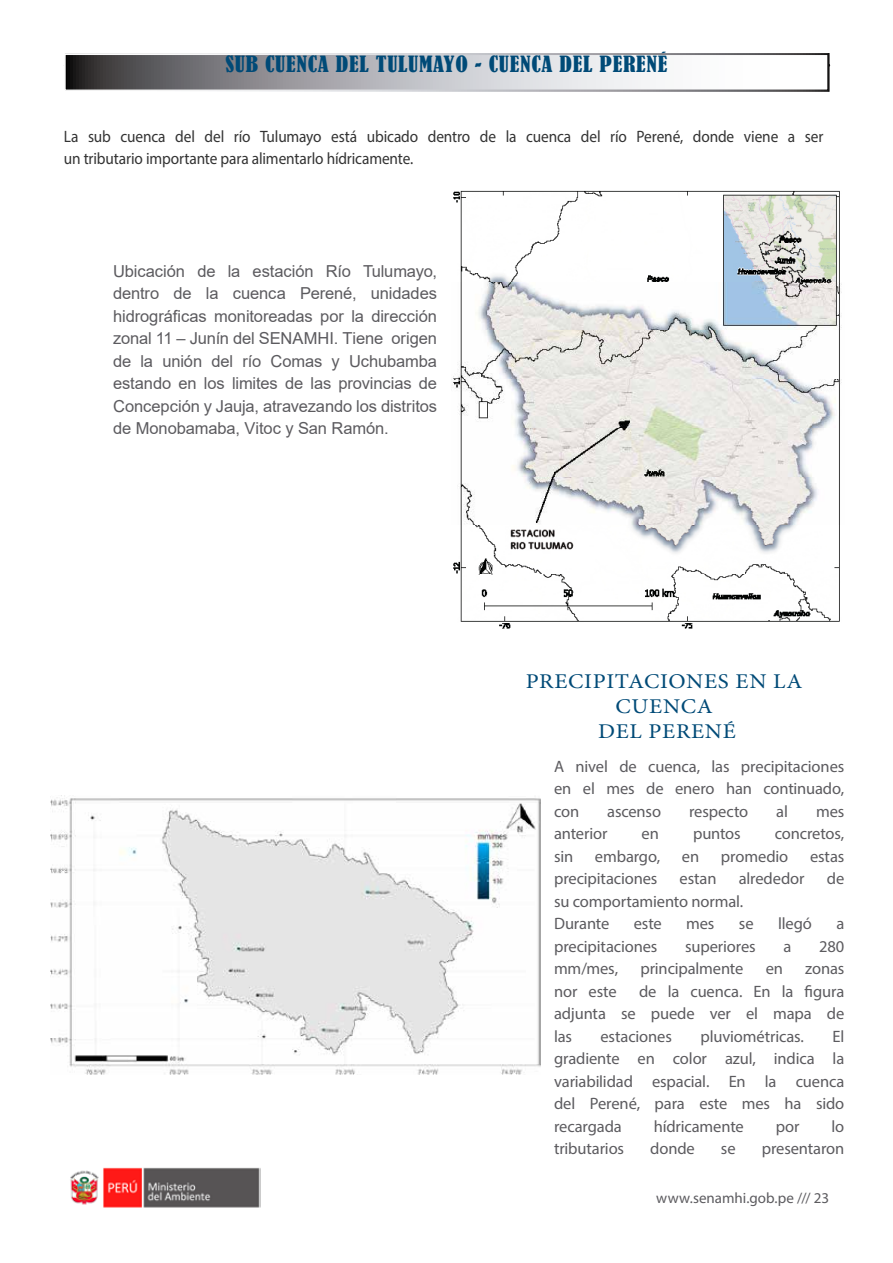
<style>
.page{position:relative;width:893px;height:1263px;background:#fff}
.page>*{position:absolute;margin:0;border:0;box-sizing:border-box;transform-origin:0 0}
.t1{font:condensed 21px "Bernard";letter-spacing:.03em;color:#004a77;scale:1.1 1}
.t2{font:21px/25.2px "Minion Pro";letter-spacing:.03em;color:#004a77;text-align:center;scale:1.1 1}
.t3{font:16.5px/22.5px "Myriad Pro";letter-spacing:-.01em;color:#5c5b5f;text-align:justify}
.t4{font:16.5px/22.5px "Arial";letter-spacing:-.005em;color:#5c5b5f;text-align:justify}
.t5{font:16.5px/22.5px "Myriad Pro";letter-spacing:-.005em;color:#333;scale:.93 1}
.t6{font:15px "Myriad Pro";color:#5c5b5f}
</style>
<div class="page">
<img style="left:70px;top:1167px;width:191px;height:41px">
<svg style="left:65px;top:53px;width:764px;height:39px"></svg>
<div style="left:64px;top:54px;width:764px;height:37px;border:1px solid #fff"></div>
<div style="left:65px;top:54px;width:763px;height:36px;border:1px solid #fff"></div>
<img style="left:451px;top:190px;width:391px;height:439px">
<img style="left:50px;top:797px;width:490px;height:277px">
<p class="t1" style="left:226px;top:51px;width:403px">SUB CUENCA DEL TULUMAYO - CUENCA DEL PERENÉ</p>
<p class="t5" style="left:64px;top:125px;width:818px">La sub cuenca del del río Tulumayo está ubicado dentro de la cuenca del río Perené, donde viene a ser un tributario importante para alimentarlo hídricamente.</p>
<p class="t4" style="left:113px;top:259px;width:325px">Ubicación de la estación Río Tulumayo, dentro de la cuenca Perené, unidades hidrográficas monitoreadas por la dirección zonal 11 – Junín del SENAMHI. Tiene origen de la unión del río Comas y Uchubamba estando en los limites de las provincias de Concepción y Jauja, atravezando los distritos de Monobamaba, Vitoc y San Ramón.</p>
<p class="t2" style="left:526px;top:668px;width:253px">PRECIPITACIONES EN LA<br>CUENCA<br>DEL PERENÉ</p>
<p class="t3" style="left:554px;top:755px;width:292px">A nivel de cuenca, las precipitaciones en el mes de enero han continuado, con</p>
<p class="t3" style="left:607px;top:800px;width:55px">ascenso</p>
<p class="t3" style="left:689px;top:800px;width:61px">respecto</p>
<p class="t3" style="left:776px;top:800px;width:13px">al</p>
<p class="t3" style="left:816px;top:800px;width:30px">mes</p>
<p class="t3" style="left:554px;top:822px;width:55px">anterior</p>
<p class="t3" style="left:642px;top:822px;width:19px">en</p>
<p class="t3" style="left:693px;top:822px;width:49px">puntos</p>
<p class="t3" style="left:775px;top:822px;width:71px">concretos,</p>
<p class="t3" style="left:554px;top:845px;width:21px">sin</p>
<p class="t3" style="left:595px;top:845px;width:67px">embargo,</p>
<p class="t3" style="left:682px;top:845px;width:19px">en</p>
<p class="t3" style="left:721px;top:845px;width:69px">promedio</p>
<p class="t3" style="left:810px;top:845px;width:36px">estas</p>
<p class="t3" style="left:554px;top:867px;width:105px">precipitaciones</p>
<p class="t3" style="left:680px;top:867px;width:38px">estan</p>
<p class="t3" style="left:739px;top:867px;width:67px">alrededor</p>
<p class="t3" style="left:827px;top:867px;width:19px">de</p>
<p class="t3" style="left:554px;top:890px;width:191px">su comportamiento normal.<br>Durante</p>
<p class="t3" style="left:634px;top:912px;width:30px">este</p>
<p class="t3" style="left:686px;top:912px;width:30px">mes</p>
<p class="t3" style="left:739px;top:912px;width:16px">se</p>
<p class="t3" style="left:778px;top:912px;width:35px">llegó</p>
<p class="t3" style="left:836px;top:912px;width:9px">a</p>
<p class="t3" style="left:554px;top:935px;width:105px">precipitaciones</p>
<p class="t3" style="left:685px;top:935px;width:72px">superiores</p>
<p class="t3" style="left:783px;top:935px;width:9px">a</p>
<p class="t3" style="left:819px;top:935px;width:27px">280</p>
<p class="t3" style="left:554px;top:957px;width:66px">mm/mes,</p>
<p class="t3" style="left:640px;top:957px;width:105px">principalmente</p>
<p class="t3" style="left:766px;top:957px;width:19px">en</p>
<p class="t3" style="left:805px;top:957px;width:41px">zonas</p>
<p class="t3" style="left:554px;top:980px;width:64px">nor este</p>
<p class="t3" style="left:554px;top:980px;width:292px;text-indent:85px">de la cuenca. En la figura adjunta se puede ver el mapa de las</p>
<p class="t3" style="left:554px;top:1025px;width:292px;text-indent:278px">El gradiente en color azul, indica la variabilidad espacial. En la cuenca del Perené, para este mes ha sido recargada</p>
<p class="t3" style="left:600px;top:1025px;width:73px">estaciones</p>
<p class="t3" style="left:700px;top:1025px;width:105px">pluviométricas.</p>
<p class="t3" style="left:654px;top:1115px;width:91px">hídricamente</p>
<p class="t3" style="left:776px;top:1115px;width:25px">por</p>
<p class="t3" style="left:831px;top:1115px;width:14px">lo</p>
<p class="t3" style="left:554px;top:1137px;width:72px">tributarios</p>
<p class="t3" style="left:650px;top:1137px;width:46px">donde</p>
<p class="t3" style="left:721px;top:1137px;width:16px">se</p>
<p class="t3" style="left:762px;top:1137px;width:84px">presentaron</p>
<p class="t6" style="left:656px;top:1189px;width:174px">www.senamhi.gob.pe /// 23</p>
</div>
